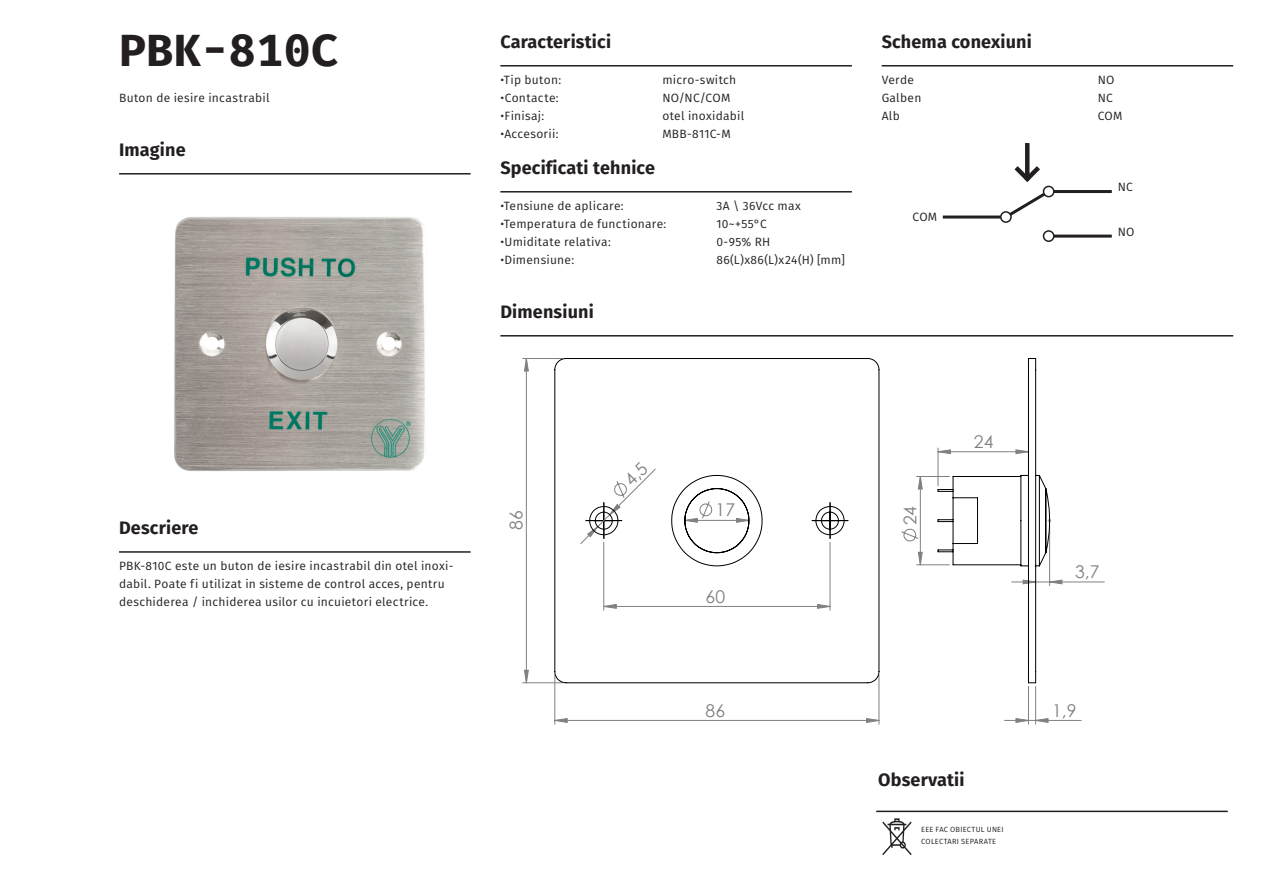
<style>
.page{position:relative;width:1263px;height:893px;background:#fff}
.page>*{position:absolute;margin:0;border:0;box-sizing:border-box;transform-origin:0 0}
.t1{font:700 45px "Fira Mono";letter-spacing:.01em;color:#231f20}
.t2{font:700 18px "Fira Sans";letter-spacing:.01em;color:#231f20}
.t3{font:17.55px "Century Gothic";color:#808080}
.t4{font:12px/18px "Fira Sans";letter-spacing:.025em;color:#231f20}
.t5{font:7.5px/12px "Fira Sans";letter-spacing:.03em;color:#231f20}
</style>
<div class="page">
<hr style="left:119px;top:173px;width:352px;height:2px;background:#231f20">
<hr style="left:500px;top:335px;width:733px;height:2px;background:#231f20">
<hr style="left:500px;top:191px;width:352px;height:2px;background:#231f20">
<hr style="left:119px;top:551px;width:352px;height:2px;background:#231f20">
<hr style="left:500px;top:65px;width:352px;height:2px;background:#231f20">
<hr style="left:882px;top:65px;width:351px;height:2px;background:#231f20">
<img style="left:119px;top:174px;width:352px;height:297px">
<hr style="left:943px;top:216px;width:58px;height:3px;background:#231f20">
<div style="left:1000px;top:211px;width:12px;height:12px;border:2px solid #231f20;border-radius:50%"></div>
<hr style="left:1054px;top:190px;width:58px;height:3px;background:#231f20">
<div style="left:1043px;top:186px;width:11px;height:11px;border:2px solid #231f20;border-radius:50%"></div>
<hr style="left:1054px;top:235px;width:58px;height:3px;background:#231f20">
<div style="left:1043px;top:230px;width:11px;height:12px;border:2px solid #231f20;border-radius:50%"></div>
<hr style="left:1025px;top:143px;width:4px;height:36px;background:#231f20">
<svg style="left:1006px;top:161px;width:42px;height:58px"></svg>
<hr style="left:1049px;top:582px;width:55px;height:1px;background:#808080">
<hr style="left:1035px;top:686px;width:1px;height:38px;background:#808080">
<hr style="left:1028px;top:686px;width:1px;height:38px;background:#808080">
<hr style="left:1036px;top:720px;width:45px;height:1px;background:#808080">
<hr style="left:554px;top:675px;width:1px;height:49px;background:#808080">
<hr style="left:879px;top:675px;width:1px;height:49px;background:#808080">
<hr style="left:523px;top:682px;width:39px;height:1px;background:#808080">
<hr style="left:523px;top:358px;width:39px;height:1px;background:#808080">
<svg style="left:1015px;top:718px;width:34px;height:5px"></svg>
<svg style="left:555px;top:476px;width:473px;height:246px"></svg>
<svg style="left:524px;top:359px;width:5px;height:325px"></svg>
<svg style="left:900px;top:476px;width:23px;height:90px"></svg>
<svg style="left:554px;top:358px;width:326px;height:326px"></svg>
<svg style="left:937px;top:358px;width:126px;height:326px"></svg>
<svg style="left:882px;top:818px;width:30px;height:37px"></svg>
<hr style="left:876px;top:811px;width:352px;height:1px;background:#231f20">
<svg style="left:580px;top:461px;width:76px;height:83px"></svg>
<p class="t1" style="left:119px;top:19px;width:221px">PBK-810C</p>
<p class="t4" style="left:119px;top:88px;width:152px">Buton de iesire incastrabil</p>
<p class="t2" style="left:119px;top:134px;width:68px">Imagine</p>
<p class="t2" style="left:119px;top:512px;width:81px">Descriere</p>
<p class="t4" style="left:119px;top:556px;width:336px">PBK-810C este un buton de iesire incastrabil din otel inoxi&shy;dabil. Poate fi utilizat in sisteme de control acces, pentru deschiderea / inchiderea usilor cu incuietori electrice.</p>
<p class="t2" style="left:500px;top:26px;width:112px">Caracteristici</p>
<p class="t4" style="left:500px;top:70px;width:62px">•Tip buton:</p>
<p class="t4" style="left:662px;top:70px;width:75px">micro-switch</p>
<p class="t4" style="left:500px;top:88px;width:60px">•Contacte:</p>
<p class="t4" style="left:662px;top:88px;width:69px">NO/NC/COM</p>
<p class="t4" style="left:500px;top:106px;width:45px">•Finisaj:</p>
<p class="t4" style="left:662px;top:106px;width:83px">otel inoxidabil</p>
<p class="t4" style="left:500px;top:124px;width:60px">•Accesorii:</p>
<p class="t4" style="left:662px;top:124px;width:70px">MBB-811C-M</p>
<p class="t2" style="left:500px;top:152px;width:156px">Specificati tehnice</p>
<p class="t4" style="left:500px;top:196px;width:125px">•Tensiune de aplicare:</p>
<p class="t4" style="left:716px;top:196px;width:86px">3A \ 36Vcc max</p>
<p class="t4" style="left:500px;top:214px;width:167px">•Temperatura de functionare:</p>
<p class="t4" style="left:716px;top:214px;width:52px">10~+55°C</p>
<p class="t4" style="left:500px;top:232px;width:112px">•Umiditate relativa:</p>
<p class="t4" style="left:716px;top:232px;width:55px">0-95% RH</p>
<p class="t4" style="left:500px;top:250px;width:75px">•Dimensiune:</p>
<p class="t4" style="left:716px;top:250px;width:130px">86(L)x86(L)x24(H) [mm]</p>
<p class="t2" style="left:500px;top:296px;width:95px">Dimensiuni</p>
<p class="t2" style="left:882px;top:26px;width:152px">Schema conexiuni</p>
<p class="t4" style="left:882px;top:70px;width:34px">Verde</p>
<p class="t4" style="left:1098px;top:70px;width:18px">NO</p>
<p class="t4" style="left:882px;top:88px;width:41px">Galben</p>
<p class="t4" style="left:1098px;top:88px;width:17px">NC</p>
<p class="t4" style="left:882px;top:106px;width:20px">Alb</p>
<p class="t4" style="left:1098px;top:106px;width:26px">COM</p>
<p class="t4" style="left:912px;top:208px;width:26px">COM</p>
<p class="t4" style="left:1118px;top:177px;width:17px">NC</p>
<p class="t4" style="left:1118px;top:222px;width:18px">NO</p>
<p class="t3" style="left:504px;top:530px;width:21px;rotate:-90deg">86</p>
<p class="t3" style="left:715px;top:498px;width:21px">17</p>
<p class="t3" style="left:706px;top:584px;width:21px">60</p>
<p class="t3" style="left:706px;top:698px;width:21px">86</p>
<p class="t3" style="left:898px;top:525px;width:21px;rotate:-90deg">24</p>
<p class="t3" style="left:974px;top:429px;width:21px">24</p>
<p class="t2" style="left:878px;top:764px;width:88px">Observatii</p>
<p class="t5" style="left:921px;top:823px;width:84px">EEE FAC OBIECTUL UNEI<br>COLECTARI SEPARATE</p>
<p class="t3" style="left:1075px;top:559px;width:26px">3,7</p>
<p class="t3" style="left:1052px;top:698px;width:26px">1,9</p>
</div>
